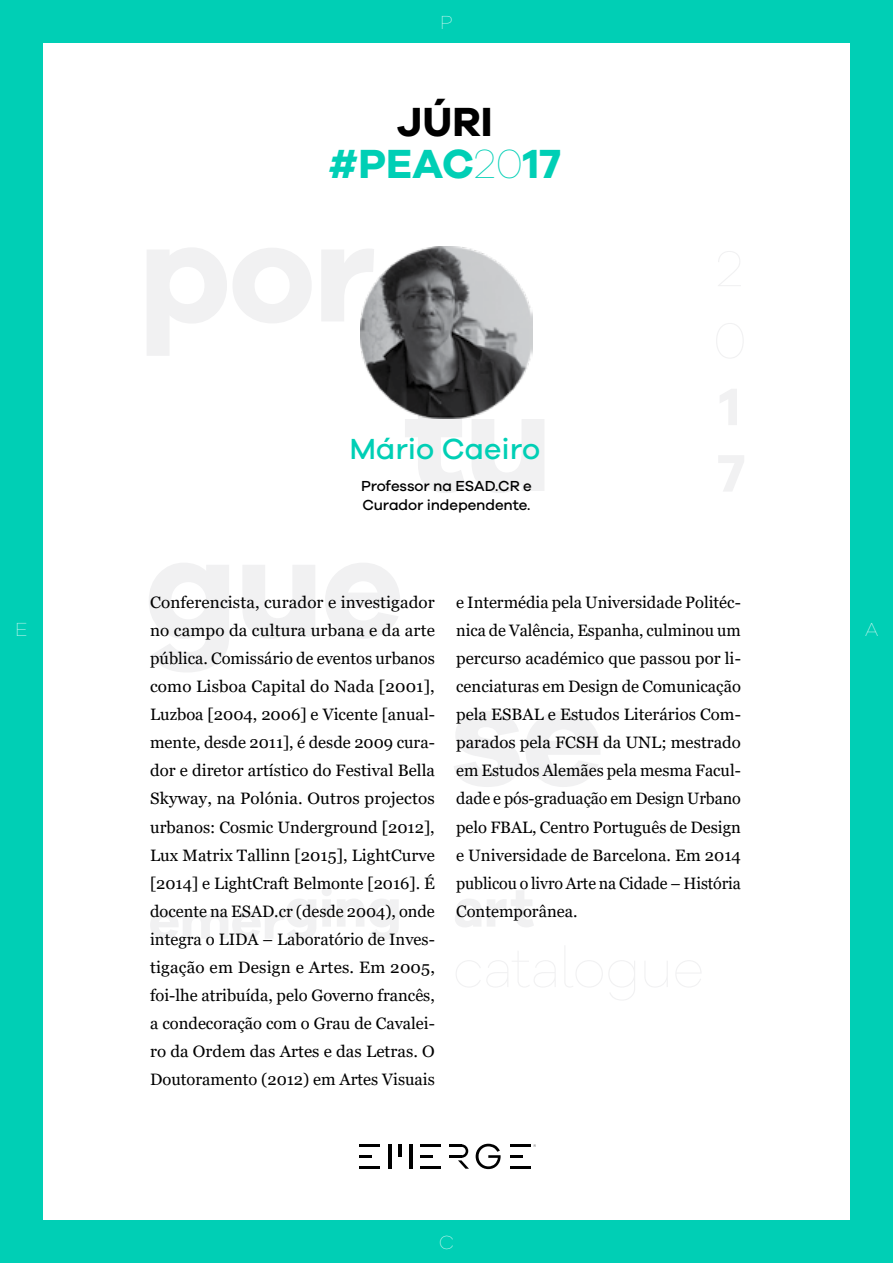
<style>
.page{position:relative;width:893px;height:1263px;background:#fff}
.page>*{position:absolute;margin:0;border:0;box-sizing:border-box;transform-origin:0 0}
.t1{font:700 42px/42.2px "Galano Grotesque";color:#00cfb5;text-align:center}
.t2{font:500 30px "Galano Grotesque";color:#00cfb5}
.t3{font:100 19.5px "Galano Grotesque Alt";color:#fff}
.t4{font:16.5px/28px "Georgia";color:#000;text-align:justify}
.t5{font:500 15px/18.8px "Galano Grotesque";letter-spacing:-.01em;color:#000}
.s1{color:#000}
.s2{font-family:"Galano Grotesque Alt";font-weight:100}
</style>
<div class="page">
<div style="left:0;top:0;width:43px;height:1263px;background:#00cfb5"></div>
<div style="left:850px;top:0;width:43px;height:1263px;background:#00cfb5"></div>
<div style="left:0;top:0;width:893px;height:43px;background:#00cfb5"></div>
<div style="left:0;top:1220px;width:893px;height:43px;background:#00cfb5"></div>
<svg style="left:150px;top:887px;width:249px;height:53px"></svg>
<svg style="left:455px;top:890px;width:79px;height:37px"></svg>
<svg style="left:456px;top:960px;width:245px;height:40px"></svg>
<svg style="left:147px;top:248px;width:214px;height:108px"></svg>
<svg style="left:405px;top:418px;width:139px;height:75px"></svg>
<svg style="left:149px;top:563px;width:251px;height:109px"></svg>
<svg style="left:454px;top:711px;width:146px;height:76px"></svg>
<svg style="left:720px;top:389px;width:17px;height:36px"></svg>
<svg style="left:718px;top:455px;width:26px;height:36px"></svg>
<svg style="left:718px;top:251px;width:23px;height:35px"></svg>
<svg style="left:716px;top:323px;width:28px;height:35px"></svg>
<hr style="left:409px;top:1144px;width:4px;height:25px;background:#000">
<hr style="left:360px;top:1166px;width:20px;height:3px;background:#000">
<hr style="left:360px;top:1144px;width:20px;height:3px;background:#000">
<hr style="left:388px;top:1144px;width:3px;height:25px;background:#000">
<svg style="left:360px;top:1155px;width:12px;height:3px"></svg>
<hr style="left:421px;top:1166px;width:20px;height:3px;background:#000">
<hr style="left:421px;top:1144px;width:20px;height:3px;background:#000">
<svg style="left:421px;top:1155px;width:12px;height:3px"></svg>
<hr style="left:510px;top:1166px;width:21px;height:3px;background:#000">
<hr style="left:510px;top:1144px;width:21px;height:3px;background:#000">
<svg style="left:510px;top:1155px;width:13px;height:3px"></svg>
<svg style="left:399px;top:1144px;width:3px;height:12px"></svg>
<svg style="left:476px;top:1144px;width:25px;height:25px"></svg>
<svg style="left:449px;top:1144px;width:20px;height:25px"></svg>
<img style="left:361px;top:247px;width:171px;height:171px">
<p class="t3" style="left:440px;top:9px;width:14px">P</p>
<h1 class="t1" style="left:328px;top:99px;width:234px"><span class="s1">JÚRI </span>#PEAC<span class="s2">20</span>17</h1>
<h2 class="t2" style="left:349px;top:430px;width:193px">Mário Caeiro</h2>
<p class="t5" style="left:361px;top:476px;width:172px">Professor na ESAD.CR e<br>Curador independente.</p>
<p class="t4" style="left:150px;top:589px;width:286px">Conferencista, curador e investigador no campo da cultura urbana e da arte pública. Comissário de eventos urbanos como Lisboa Capital do Nada [2001], Luzboa [2004, 2006] e Vicente [anual&shy;mente, desde 2011], é desde 2009 cura&shy;dor e diretor artístico do Festival Bella Skyway, na Polónia. Outros projectos urbanos: Cosmic Underground [2012], Lux Matrix Tallinn [2015], LightCurve [2014] e LightCraft Belmonte [2016]. É docente na ESAD.cr (desde 2004), onde integra o LIDA – Laboratório de Inves&shy;tigação em Design e Artes. Em 2005, foi-lhe atribuída, pelo Governo francês, a condecoração com o Grau de Cavalei&shy;ro da Ordem das Artes e das Letras. O Doutoramento (2012) em Artes Visuais</p>
<p class="t4" style="left:456px;top:589px;width:286px">e Intermédia pela Universidade Politéc&shy;nica de Valência, Espanha, culminou um percurso académico que passou por li&shy;cenciaturas em Design de Comunicação pela ESBAL e Estudos Literários Com&shy;parados pela FCSH da UNL; mestrado em Estudos Alemães pela mesma Facul&shy;dade e pós-graduação em Design Urbano pelo FBAL, Centro Português de Design e Universidade de Barcelona. Em 2014 publicou o livro Arte na Cidade – História Contemporânea.</p>
<p class="t3" style="left:15px;top:617px;width:14px">E</p>
<p class="t3" style="left:865px;top:617px;width:15px">A</p>
<p class="t3" style="left:439px;top:1230px;width:17px">C</p>
</div>
